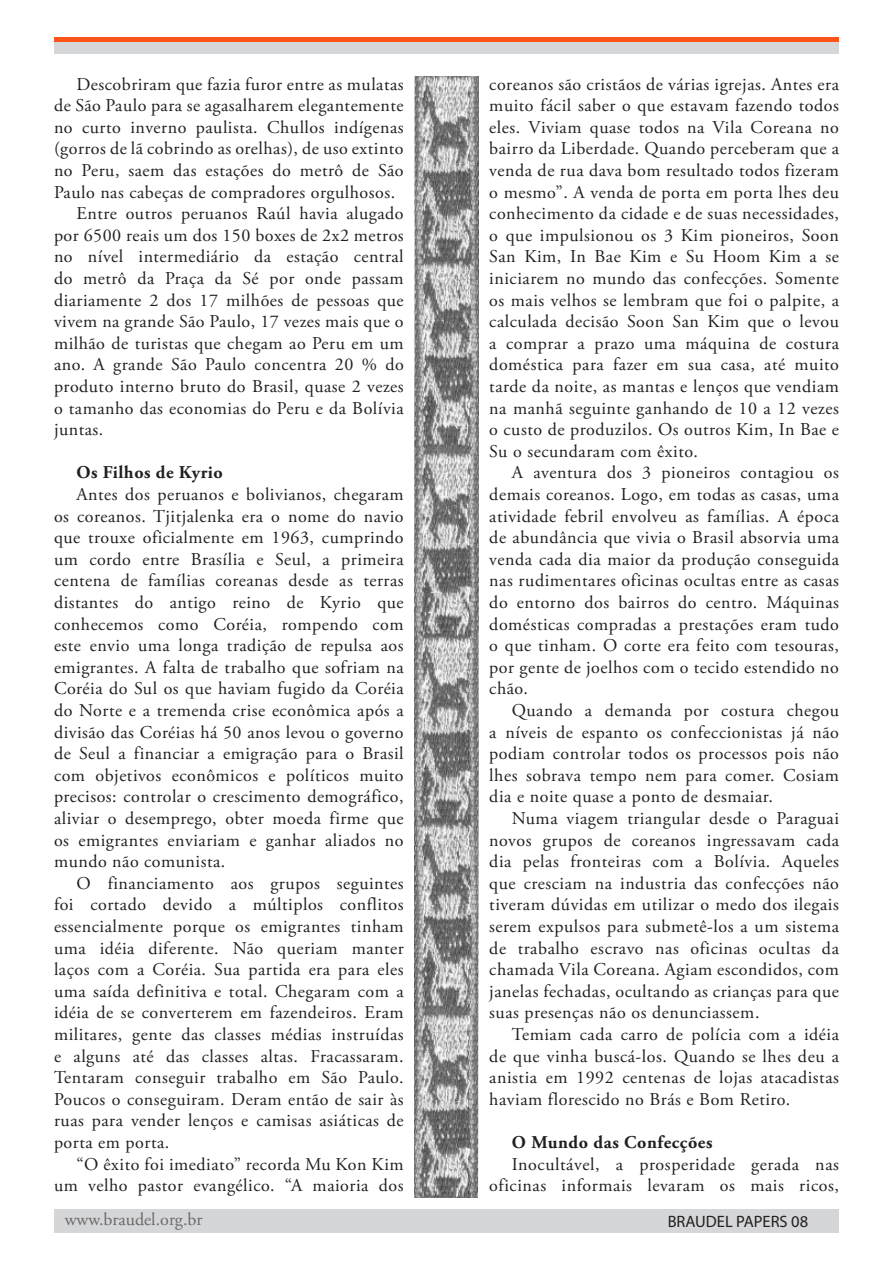
<style>
.page{position:relative;width:893px;height:1263px;background:#fff}
.page>*{position:absolute;margin:0;border:0;box-sizing:border-box;transform-origin:0 0}
.t1{font:18px/21.6px "Adobe Garamond Pro";letter-spacing:.03em;color:#231f20;text-align:justify}
.t2{font:700 18px "Adobe Garamond Pro";letter-spacing:.03em;color:#231f20}
.t3{font:18px "Adobe Garamond Pro";color:#6b6a6a}
.t4{font:16.5px "Myriad Pro";color:#231f20}
</style>
<div class="page">
<hr style="left:54px;top:38px;width:785px;height:4px;background:#fe5419">
<div style="left:54px;top:42px;width:785px;height:12px;background:#d5d6d8"></div>
<div style="left:54px;top:1209px;width:785px;height:24px;background:#d5d6d8"></div>
<img style="left:414px;top:77px;width:65px;height:1120px">
<p class="t1" style="left:54px;top:74px;width:351px;text-indent:22px">Descobriram que fazia furor entre as mulatas de São Paulo para se agasalharem elegantemente no curto inverno paulista. Chullos indígenas (gorros de lã cobrindo as orelhas), de uso extinto no Peru, saem das estações do metrô de São Paulo nas cabeças de compradores orgulhosos.</p>
<p class="t1" style="left:54px;top:203px;width:351px;text-indent:22px">Entre outros peruanos Raúl havia alugado por 6500 reais um dos 150 boxes de 2x2 metros no nível intermediário da estação central do metrô da Praça da Sé por onde passam diariamente 2 dos 17 milhões de pessoas que vivem na grande São Paulo, 17 vezes mais que o milhão de turistas que chegam ao Peru em um ano. A grande São Paulo concentra 20 % do produto interno bruto do Brasil, quase 2 vezes o tamanho das economias do Peru e da Bolívia juntas.</p>
<p class="t2" style="left:76px;top:462px;width:148px">Os Filhos de Kyrio</p>
<p class="t1" style="left:54px;top:484px;width:351px;text-indent:22px">Antes dos peruanos e bolivianos, chegaram os coreanos. Tjitjalenka era o nome do navio que trouxe oficialmente em 1963, cumprindo um cordo entre Brasília e Seul, a primeira centena de famílias coreanas desde as terras distantes do antigo reino de Kyrio que conhecemos como Coréia, rompendo com este envio uma longa tradição de repulsa aos emigrantes. A falta de trabalho que sofriam na Coréia do Sul os que haviam fugido da Coréia do Norte e a tremenda crise econômica após a divisão das Coréias há 50 anos levou o governo de Seul a financiar a emigração para o Brasil com objetivos econômicos e políticos muito precisos: controlar o crescimento demográfico, aliviar o desemprego, obter moeda firme que os emigrantes enviariam e ganhar aliados no mundo não comunista.</p>
<p class="t1" style="left:54px;top:873px;width:351px;text-indent:22px">O financiamento aos grupos seguintes foi cortado devido a múltiplos conflitos essencialmente porque os emigrantes tinham uma idéia diferente. Não queriam manter laços com a Coréia. Sua partida era para eles uma saída definitiva e total. Chegaram com a idéia de se converterem em fazendeiros. Eram militares, gente das classes médias instruídas e alguns até das classes altas. Fracassaram.<br>Tentaram conseguir trabalho em São Paulo.<br>Poucos o conseguiram. Deram então de sair às ruas para vender lenços e camisas asiáticas de porta em porta.</p>
<p class="t1" style="left:54px;top:1154px;width:351px;text-align:right">“O êxito foi imediato” recorda Mu Kon Kim um velho pastor evangélico. “A maioria dos</p>
<p class="t1" style="left:489px;top:74px;width:351px">coreanos são cristãos de várias igrejas. Antes era muito fácil saber o que estavam fazendo todos eles. Viviam quase todos na Vila Coreana no bairro da Liberdade. Quando perceberam que a venda de rua dava bom resultado todos fizeram o mesmo”. A venda de porta em porta lhes deu conhecimento da cidade e de suas necessidades, o que impulsionou os 3 Kim pioneiros, Soon San Kim, In Bae Kim e Su Hoom Kim a se iniciarem no mundo das confecções. Somente os mais velhos se lembram que foi o palpite, a calculada decisão Soon San Kim que o levou a comprar a prazo uma máquina de costura doméstica para fazer em sua casa, até muito tarde da noite, as mantas e lenços que vendiam na manhã seguinte ganhando de 10 a 12 vezes o custo de produzilos. Os outros Kim, In Bae e Su o secundaram com êxito.</p>
<p class="t1" style="left:489px;top:462px;width:351px;text-indent:22px">A aventura dos 3 pioneiros contagiou os demais coreanos. Logo, em todas as casas, uma atividade febril envolveu as famílias. A época de abundância que vivia o Brasil absorvia uma venda cada dia maior da produção conseguida nas rudimentares oficinas ocultas entre as casas do entorno dos bairros do centro. Máquinas domésticas compradas a prestações eram tudo o que tinham. O corte era feito com tesouras, por gente de joelhos com o tecido estendido no chão.</p>
<p class="t1" style="left:489px;top:700px;width:351px;text-indent:22px">Quando a demanda por costura chegou a níveis de espanto os confeccionistas já não podiam controlar todos os processos pois não lhes sobrava tempo nem para comer. Cosiam dia e noite quase a ponto de desmaiar.</p>
<p class="t1" style="left:489px;top:808px;width:351px;text-indent:22px">Numa viagem triangular desde o Paraguai novos grupos de coreanos ingressavam cada dia pelas fronteiras com a Bolívia. Aqueles que cresciam na industria das confecções não tiveram dúvidas em utilizar o medo dos ilegais serem expulsos para submetê-los a um sistema de trabalho escravo nas oficinas ocultas da chamada Vila Coreana. Agiam escondidos, com janelas fechadas, ocultando as crianças para que suas presenças não os denunciassem.</p>
<p class="t1" style="left:489px;top:1024px;width:351px;text-indent:22px">Temiam cada carro de polícia com a idéia de que vinha buscá-los. Quando se lhes deu a anistia em 1992 centenas de lojas atacadistas haviam florescido no Brás e Bom Retiro.</p>
<p class="t2" style="left:512px;top:1132px;width:202px">O Mundo das Confecções</p>
<p class="t1" style="left:489px;top:1154px;width:351px;text-align:right">Inocultável, a prosperidade gerada nas oficinas informais levaram os mais ricos,</p>
<p class="t3" style="left:65px;top:1208px;width:139px">www.braudel.org.br</p>
<p class="t4" style="left:668px;top:1211px;width:142px">BRAUDEL PAPERS 08</p>
</div>
